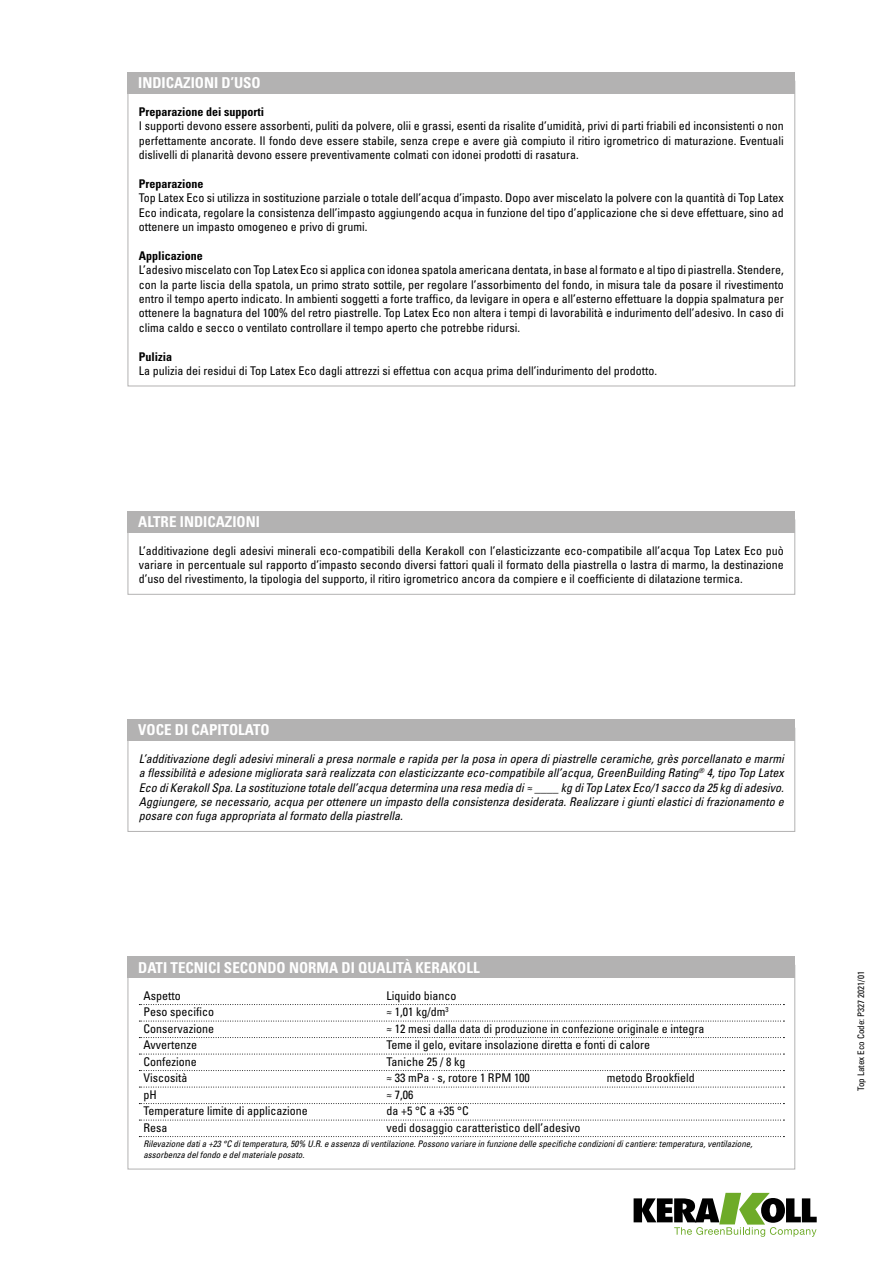
<style>
.page{position:relative;width:893px;height:1263px;background:#fff}
.page>*{position:absolute;margin:0;border:0;box-sizing:border-box;transform-origin:0 0}
.t1{font:700 condensed 15px "Univers LT Std";color:#fff}
.t2{font:condensed 12px/14.4px "Univers LT Std";color:#000;text-align:justify}
.t3{font:italic condensed 12px/14.4px "Univers LT Std";color:#000;text-align:justify}
.t4{font:700 condensed 12px "Univers LT Std";color:#000}
.t5{font:italic condensed 9px/10.8px "Univers LT Std";color:#000}
.t6{font:condensed 9px "Univers LT Std";color:#000}
</style>
<div class="page">
<svg style="left:634px;top:1193px;width:183px;height:44px"></svg>
<div style="left:128px;top:72px;width:667px;height:22px;background:#b3b2b2"></div>
<div style="left:128px;top:519px;width:667px;height:76px;border:1px solid #b3b2b2"></div>
<div style="left:128px;top:511px;width:667px;height:21px;background:#b3b2b2"></div>
<div style="left:128px;top:728px;width:667px;height:104px;border:1px solid #b3b2b2"></div>
<div style="left:128px;top:719px;width:667px;height:22px;background:#b3b2b2"></div>
<svg style="left:139px;top:1004px;width:645px;height:1px"></svg>
<svg style="left:139px;top:1021px;width:645px;height:1px"></svg>
<svg style="left:139px;top:1037px;width:645px;height:1px"></svg>
<svg style="left:139px;top:1054px;width:645px;height:1px"></svg>
<svg style="left:139px;top:1070px;width:645px;height:1px"></svg>
<svg style="left:139px;top:1087px;width:645px;height:1px"></svg>
<svg style="left:139px;top:1103px;width:645px;height:1px"></svg>
<svg style="left:139px;top:1120px;width:645px;height:1px"></svg>
<svg style="left:139px;top:1136px;width:645px;height:1px"></svg>
<div style="left:128px;top:956px;width:667px;height:22px;background:#b3b2b2"></div>
<p class="t1" style="left:138px;top:74px;width:124px">INDICAZIONI D’USO</p>
<p class="t4" style="left:139px;top:104px;width:127px">Preparazione dei supporti</p>
<p class="t2" style="left:139px;top:119px;width:646px">I supporti devono essere assorbenti, puliti da polvere, olii e grassi, esenti da risalite d’umidità, privi di parti friabili ed inconsistenti o non perfettamente ancorate. Il fondo deve essere stabile, senza crepe e avere già compiuto il ritiro igrometrico di maturazione. Eventuali dislivelli di planarità devono essere preventivamente colmati con idonei prodotti di rasatura.</p>
<p class="t4" style="left:139px;top:176px;width:66px">Preparazione</p>
<p class="t2" style="left:139px;top:191px;width:646px">Top Latex Eco si utilizza in sostituzione parziale o totale dell’acqua d’impasto. Dopo aver miscelato la polvere con la quantità di Top Latex Eco indicata, regolare la consistenza dell’impasto aggiungendo acqua in funzione del tipo d’applicazione che si deve effettuare, sino ad ottenere un impasto omogeneo e privo di grumi.</p>
<p class="t4" style="left:139px;top:248px;width:66px">Applicazione</p>
<p class="t2" style="left:139px;top:263px;width:646px">L’adesivo miscelato con Top Latex Eco si applica con idonea spatola americana dentata, in base al formato e al tipo di piastrella. Stendere, con la parte liscia della spatola, un primo strato sottile, per regolare l’assorbimento del fondo, in misura tale da posare il rivestimento entro il tempo aperto indicato. In ambienti soggetti a forte traffico, da levigare in opera e all’esterno effettuare la doppia spalmatura per ottenere la bagnatura del 100% del retro piastrelle. Top Latex Eco non altera i tempi di lavorabilità e indurimento dell’adesivo. In caso di clima caldo e secco o ventilato controllare il tempo aperto che potrebbe ridursi.</p>
<p class="t4" style="left:139px;top:349px;width:35px">Pulizia</p>
<p class="t2" style="left:139px;top:363px;width:520px">La pulizia dei residui di Top Latex Eco dagli attrezzi si effettua con acqua prima dell’indurimento del prodotto.</p>
<p class="t1" style="left:138px;top:513px;width:123px">ALTRE INDICAZIONI</p>
<p class="t2" style="left:139px;top:543px;width:646px">L’additivazione degli adesivi minerali eco-compatibili della Kerakoll con l’elasticizzante eco-compatibile all’acqua Top Latex Eco può variare in percentuale sul rapporto d’impasto secondo diversi fattori quali il formato della piastrella o lastra di marmo, la destinazione d’uso del rivestimento, la tipologia del supporto, il ritiro igrometrico ancora da compiere e il coefficiente di dilatazione termica.</p>
<p class="t1" style="left:138px;top:721px;width:133px">VOCE DI CAPITOLATO</p>
<p class="t3" style="left:139px;top:751px;width:646px">L’additivazione degli adesivi minerali a presa normale e rapida per la posa in opera di piastrelle ceramiche, grès porcellanato e marmi a flessibilità e adesione migliorata sarà realizzata con elasticizzante eco-compatibile all’acqua, GreenBuilding Rating<sup>®</sup> 4, tipo Top Latex Eco di Kerakoll Spa. La sostituzione totale dell’acqua determina una resa media di ≈ ____ kg di Top Latex Eco/1 sacco da 25 kg di adesivo.<br>Aggiungere, se necessario, acqua per ottenere un impasto della consistenza desiderata. Realizzare i giunti elastici di frazionamento e posare con fuga appropriata al formato della piastrella.</p>
<p class="t1" style="left:138px;top:958px;width:343px">DATI TECNICI SECONDO NORMA DI QUALITÀ KERAKOLL</p>
<p class="t2" style="left:143px;top:988px;width:39px">Aspetto</p>
<p class="t2" style="left:386px;top:988px;width:71px">Liquido bianco</p>
<p class="t2" style="left:143px;top:1005px;width:72px">Peso specifico</p>
<p class="t2" style="left:386px;top:1005px;width:63px">≈ 1,01 kg/dm<sup>3</sup></p>
<p class="t2" style="left:143px;top:1021px;width:72px">Conservazione</p>
<p class="t2" style="left:386px;top:1021px;width:320px">≈ 12 mesi dalla data di produzione in confezione originale e integra</p>
<p class="t2" style="left:143px;top:1038px;width:55px">Avvertenze</p>
<p class="t2" style="left:386px;top:1038px;width:265px">Teme il gelo, evitare insolazione diretta e fonti di calore</p>
<p class="t2" style="left:143px;top:1054px;width:55px">Confezione</p>
<p class="t2" style="left:386px;top:1054px;width:81px">Taniche 25 / 8 kg</p>
<p class="t2" style="left:143px;top:1071px;width:45px">Viscosità</p>
<p class="t2" style="left:386px;top:1071px;width:145px">≈ 33 mPa · s, rotore 1 RPM 100</p>
<p class="t2" style="left:607px;top:1071px;width:89px">metodo Brookfield</p>
<p class="t2" style="left:143px;top:1087px;width:15px">pH</p>
<p class="t2" style="left:386px;top:1087px;width:28px">≈ 7,06</p>
<p class="t2" style="left:143px;top:1104px;width:166px">Temperature limite di applicazione</p>
<p class="t2" style="left:386px;top:1104px;width:84px">da +5 °C a +35 °C</p>
<p class="t2" style="left:143px;top:1120px;width:25px">Resa</p>
<p class="t2" style="left:386px;top:1120px;width:195px">vedi dosaggio caratteristico dell’adesivo</p>
<p class="t5" style="left:143px;top:1138px;width:610px">Rilevazione dati a +23 °C di temperatura, 50% U.R. e assenza di ventilazione. Possono variare in funzione delle specifiche condizioni di cantiere: temperatura, ventilazione, assorbenza del fondo e del materiale posato.</p>
<p class="t6" style="left:855px;top:1091px;width:121px;rotate:-90deg">Top Latex Eco Code: P327 2021/01</p>
</div>
